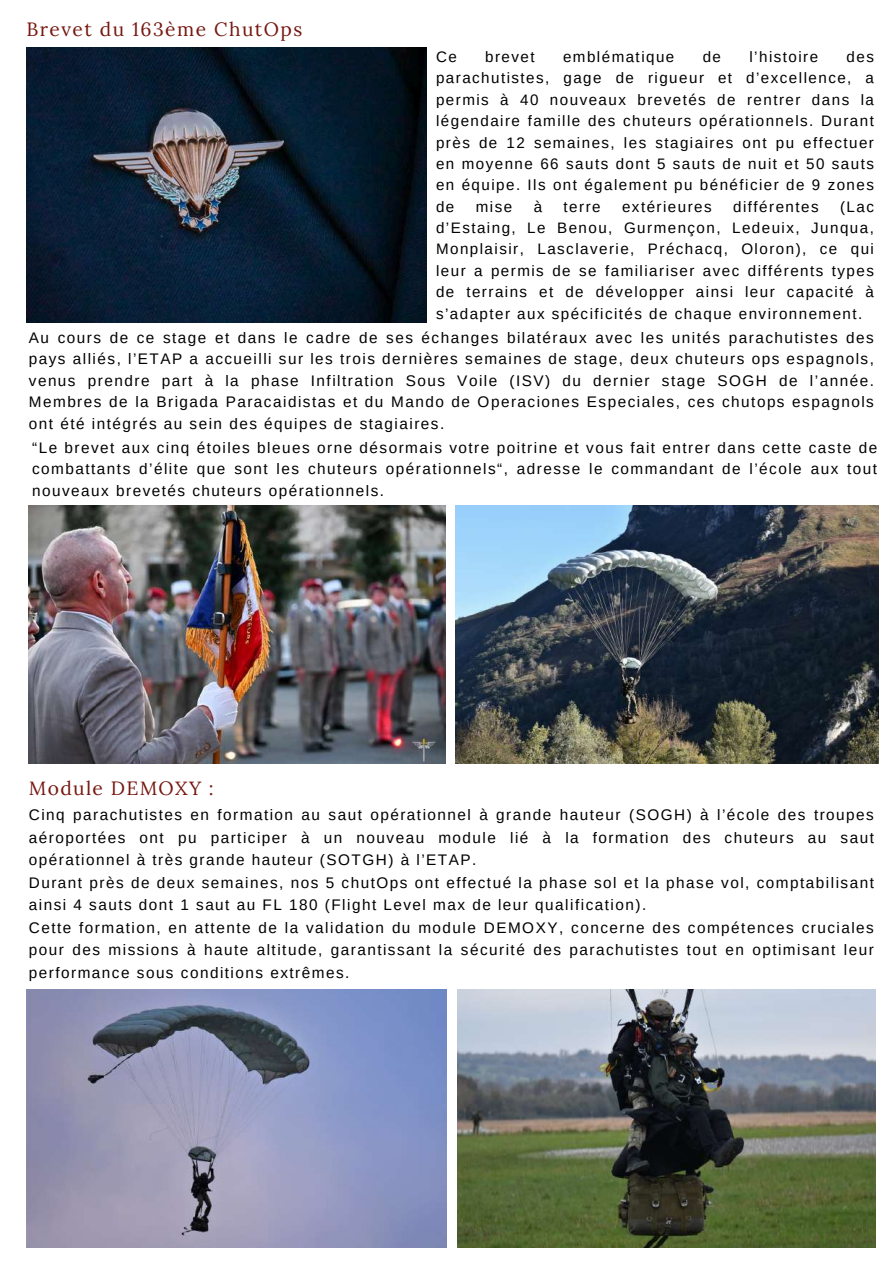
<style>
.page{position:relative;width:894px;height:1264px;background:#fff}
.page>*{position:absolute;margin:0;border:0;box-sizing:border-box;transform-origin:0 0}
.t1{font:19.2px "Lora";letter-spacing:.075em;color:#76160f}
.t2{font:15.3px/22.5px "Arimo";letter-spacing:.095em;color:#000;text-align:justify}
.t3{font:15.15px/21.3px "Arimo";letter-spacing:.095em;color:#000;text-align:justify}
</style>
<div class="page">
<img style="left:26px;top:48px;width:400px;height:274px">
<img style="left:26px;top:989px;width:420px;height:258px">
<img style="left:457px;top:989px;width:417px;height:258px">
<img style="left:455px;top:506px;width:423px;height:257px">
<img style="left:29px;top:506px;width:416px;height:257px">
<p class="t1" style="left:26px;top:17px;width:277px">Brevet du 163ème ChutOps</p>
<p class="t3" style="left:436px;top:46px;width:22px">Ce</p>
<p class="t3" style="left:485px;top:46px;width:51px">brevet</p>
<p class="t3" style="left:563px;top:46px;width:113px">emblématique</p>
<p class="t3" style="left:702px;top:46px;width:20px">de</p>
<p class="t3" style="left:749px;top:46px;width:70px">l’histoire</p>
<p class="t3" style="left:436px;top:46px;width:439px;text-indent:410px">des parachutistes, gage de rigueur et d’excellence, a permis à 40 nouveaux brevetés de rentrer dans la légendaire famille des chuteurs opérationnels. Durant près de 12 semaines, les stagiaires ont pu effectuer en moyenne 66 sauts dont 5 sauts de nuit et 50 sauts en équipe. Ils ont également pu bénéficier de 9 zones de</p>
<p class="t3" style="left:475px;top:196px;width:38px">mise</p>
<p class="t3" style="left:533px;top:196px;width:10px">à</p>
<p class="t3" style="left:563px;top:196px;width:38px">terre</p>
<p class="t3" style="left:622px;top:196px;width:91px">extérieures</p>
<p class="t3" style="left:733px;top:196px;width:87px">différentes</p>
<p class="t3" style="left:436px;top:196px;width:439px;text-indent:404px">(Lac d’Estaing, Le Benou, Gurmençon, Ledeuix, Junqua, Monplaisir, Lasclaverie, Préchacq, Oloron), ce qui leur a permis de se familiariser avec différents types de terrains et de développer ainsi leur capacité à s’adapter aux spécificités de chaque environnement.</p>
<p class="t2" style="left:29px;top:327px;width:846px;line-height:21.3px">Au cours de ce stage et dans le cadre de ses échanges bilatéraux avec les unités parachutistes des pays alliés, l’ETAP a accueilli sur les trois dernières semaines de stage, deux chuteurs ops espagnols, venus prendre part à la phase Infiltration Sous Voile (ISV) du dernier stage SOGH de l’année.<br>Membres de la Brigada Paracaidistas et du Mando de Operaciones Especiales, ces chutops espagnols ont été intégrés au sein des équipes de stagiaires.</p>
<p class="t2" style="left:32px;top:437px;width:846px;line-height:21.3px">“Le brevet aux cinq étoiles bleues orne désormais votre poitrine et vous fait entrer dans cette caste de combattants d’élite que sont les chuteurs opérationnels“, adresse le commandant de l’école aux tout nouveaux brevetés chuteurs opérationnels.</p>
<p class="t1" style="left:29px;top:775px;width:186px">Module DEMOXY :</p>
<p class="t2" style="left:29px;top:803px;width:846px;text-align:left">Cinq parachutistes en formation au saut opérationnel à grande hauteur (SOGH) à l’école des troupes aéroportées ont pu participer à un nouveau module lié à la formation des chuteurs au saut opérationnel à très grande hauteur (SOTGH) à l’ETAP.<br>Durant près de deux semaines, nos 5 chutOps ont effectué la phase sol et la phase vol, comptabilisant ainsi 4 sauts dont 1 saut au FL 180 (Flight Level max de leur qualification).<br>Cette formation, en attente de la validation du module DEMOXY, concerne des compétences cruciales pour des missions à haute altitude, garantissant la sécurité des parachutistes tout en optimisant leur performance sous conditions extrêmes.</p>
</div>
